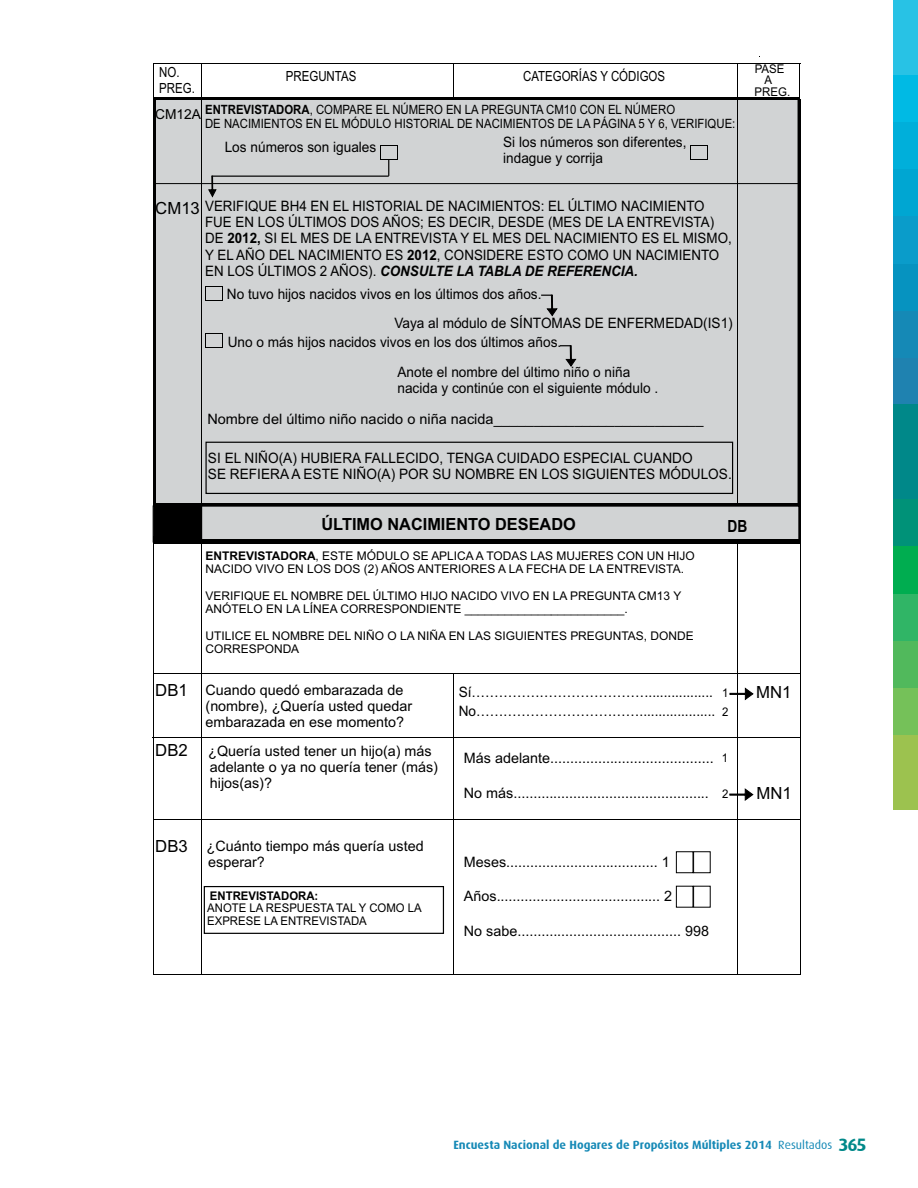
<style>
.page{position:relative;width:918px;height:1188px;background:#fff}
.page>*{position:absolute;margin:0;border:0;box-sizing:border-box;transform-origin:0 0}
.t1{font:700 16.8px "Arial";color:#000}
.t2{font:16.8px "Arial";color:#000}
.t3{font:700 16.8px "Arial";color:#000;scale:.82 1}
.t4{font:14.4px/16px "Arial";color:#000}
.t5{font:14.4px/16px "Arial";color:#000;scale:.95 1}
.t6{font:14.4px/16px "Arial";color:#000;scale:.93 1}
.t7{font:13.95px "Arial";color:#000;scale:.82 1}
.t8{font:13.8px "Arial";color:#000}
.t9{font:12.75px/14.2px "Arial";color:#000;scale:.89 1}
.t10{font:12px/13.4px "Arial";color:#000}
.t11{font:700 12px "Dax";color:#1589b6}
.t12{font:12px/13.4px "Arial";color:#000;scale:.95 1}
.t13{font:700 12px "Arial";color:#000;scale:.95 1}
.t14{font:12px "Arial";color:#000;scale:.96 1}
.s1{font-weight:700}
.s2{font-weight:700;font-style:italic}
.s3{font-size:12px}
.s4{font-weight:400}
.s5{font-size:18px;color:#008889}
</style>
<div class="page">
<div style="left:893px;top:121px;width:25px;height:48px;background:#00afda"></div>
<div style="left:893px;top:169px;width:25px;height:47px;background:#00a6d2"></div>
<div style="left:893px;top:216px;width:25px;height:48px;background:#0a9cca"></div>
<div style="left:893px;top:264px;width:25px;height:48px;background:#0693c0"></div>
<div style="left:893px;top:74px;width:25px;height:48px;background:#00bae4"></div>
<div style="left:893px;top:311px;width:25px;height:48px;background:#1589b6"></div>
<div style="left:893px;top:358px;width:25px;height:48px;background:#1f82b0"></div>
<div style="left:893px;top:641px;width:25px;height:48px;background:#51b95c"></div>
<div style="left:893px;top:594px;width:25px;height:47px;background:#30b566"></div>
<div style="left:893px;top:546px;width:25px;height:48px;background:#00ad50"></div>
<div style="left:893px;top:498px;width:25px;height:48px;background:#009278"></div>
<div style="left:893px;top:688px;width:25px;height:48px;background:#75c159"></div>
<div style="left:893px;top:451px;width:25px;height:48px;background:#008889"></div>
<div style="left:893px;top:404px;width:25px;height:48px;background:#008889"></div>
<div style="left:893px;top:735px;width:25px;height:75px;background:#9cc24f"></div>
<div style="left:893px;top:0;width:25px;height:75px;background:#28c2e5"></div>
<div style="left:154px;top:99px;width:644px;height:406px;background:#d1d3d4"></div>
<hr style="left:153px;top:97px;width:294px;height:2px;background:#000">
<hr style="left:449px;top:97px;width:297px;height:2px;background:#000">
<hr style="left:748px;top:97px;width:52px;height:2px;background:#000">
<hr style="left:153px;top:97px;width:2px;height:439px;background:#000">
<hr style="left:798px;top:99px;width:2px;height:444px;background:#000">
<hr style="left:155px;top:503px;width:645px;height:2px;background:#000">
<hr style="left:737px;top:64px;width:1px;height:469px;background:#000">
<hr style="left:201px;top:64px;width:1px;height:471px;background:#000">
<hr style="left:155px;top:183px;width:643px;height:1px;background:#000">
<svg style="left:205px;top:286px;width:18px;height:15px"></svg>
<svg style="left:205px;top:333px;width:18px;height:15px"></svg>
<svg style="left:541px;top:295px;width:16px;height:21px"></svg>
<svg style="left:560px;top:345px;width:16px;height:22px"></svg>
<div style="left:153px;top:506px;width:646px;height:36px;background:#d1d3d4"></div>
<div style="left:153px;top:505px;width:647px;height:38px;border:1px solid #000"></div>
<div style="left:154px;top:506px;width:48px;height:36px;background:#000"></div>
<hr style="left:199px;top:540px;width:601px;height:2px;background:#000">
<hr style="left:153px;top:673px;width:647px;height:1px;background:#000">
<hr style="left:153px;top:737px;width:647px;height:1px;background:#000">
<hr style="left:153px;top:819px;width:647px;height:1px;background:#000">
<hr style="left:153px;top:63px;width:647px;height:1px;background:#000">
<hr style="left:737px;top:543px;width:1px;height:431px;background:#000">
<hr style="left:454px;top:674px;width:1px;height:301px;background:#000">
<hr style="left:153px;top:536px;width:1px;height:438px;background:#000">
<hr style="left:201px;top:536px;width:1px;height:438px;background:#000">
<hr style="left:800px;top:536px;width:1px;height:438px;background:#000">
<hr style="left:153px;top:63px;width:1px;height:36px;background:#000">
<hr style="left:799px;top:65px;width:1px;height:34px;background:#000">
<hr style="left:454px;top:63px;width:1px;height:35px;background:#000">
<div style="left:676px;top:852px;width:17px;height:21px;border:1px solid #000"></div>
<div style="left:693px;top:852px;width:17px;height:21px;border:1px solid #000"></div>
<div style="left:676px;top:886px;width:17px;height:21px;border:1px solid #000"></div>
<div style="left:693px;top:886px;width:17px;height:21px;border:1px solid #000"></div>
<hr style="left:153px;top:974px;width:647px;height:1px;background:#000">
<div style="left:204px;top:886px;width:240px;height:48px;border:1px solid #000"></div>
<svg style="left:730px;top:789px;width:23px;height:12px"></svg>
<svg style="left:730px;top:688px;width:23px;height:12px"></svg>
<svg style="left:208px;top:176px;width:8px;height:21px"></svg>
<hr style="left:212px;top:176px;width:177px;height:1px;background:#000">
<svg style="left:380px;top:145px;width:18px;height:31px"></svg>
<svg style="left:690px;top:145px;width:18px;height:15px"></svg>
<div style="left:205px;top:442px;width:528px;height:52px;border:1px solid #000"></div>
<p class="t7" style="left:159px;top:63px;width:26px">NO.</p>
<p class="t14" style="left:755px;top:61px;width:32px">PASE</p>
<p class="t7" style="left:286px;top:67px;width:87px">PREGUNTAS</p>
<p class="t7" style="left:523px;top:67px;width:175px">CATEGORÍAS Y CÓDIGOS</p>
<p class="t14" style="left:765px;top:72px;width:9px">A</p>
<p class="t7" style="left:159px;top:79px;width:45px">PREG.</p>
<p class="t14" style="left:755px;top:84px;width:39px">PREG.</p>
<p class="t9" style="left:205px;top:103px;width:597px"><span class="s1">ENTREVISTADORA</span>, COMPARE EL NÚMERO EN LA PREGUNTA CM10 CON EL NÚMERO<br>DE NACIMIENTOS EN EL MÓDULO HISTORIAL DE NACIMIENTOS DE LA PÁGINA 5 Y 6, VERIFIQUE:</p>
<p class="t5" style="left:225px;top:141px;width:161px">Los números son iguales</p>
<p class="t5" style="left:503px;top:135px;width:195px">Si los números son diferentes, indague y corrija</p>
<p class="t8" style="left:155px;top:105px;width:47px">CM12A</p>
<p class="t6" style="left:205px;top:200px;width:568px">VERIFIQUE BH4 EN EL HISTORIAL DE NACIMIENTOS: EL ÚLTIMO NACIMIENTO FUE EN LOS ÚLTIMOS DOS AÑOS; ES DECIR, DESDE (MES DE LA ENTREVISTA)<br>DE <span class="s1">2012,</span> SI EL MES DE LA ENTREVISTA Y EL MES DEL NACIMIENTO ES EL MISMO, Y EL AÑO DEL NACIMIENTO ES <span class="s1">2012</span>, CONSIDERE ESTO COMO UN NACIMIENTO EN LOS ÚLTIMOS 2 AÑOS). <span class="s2">CONSULTE LA TABLA DE REFERENCIA.</span></p>
<p class="t5" style="left:394px;top:280px;width:358px;line-height:29.7px;text-indent:-168px">No tuvo hijos nacidos vivos en los últimos dos años.<br>Vaya al módulo de SÍNTOMAS DE ENFERMEDAD(IS1)</p>
<p class="t5" style="left:398px;top:328px;width:247px;line-height:30.2px;text-indent:-170px">Uno o más hijos nacidos vivos en los dos últimos años.<br>Anote el nombre del último niño o niña</p>
<p class="t5" style="left:397px;top:382px;width:276px">nacida y continúe con el siguiente módulo .</p>
<p class="t2" style="left:155px;top:197px;width:46px">CM13</p>
<p class="t2" style="left:155px;top:679px;width:34px">DB1</p>
<p class="t2" style="left:155px;top:740px;width:34px">DB2</p>
<p class="t2" style="left:155px;top:836px;width:34px">DB3</p>
<p class="t4" style="left:207px;top:413px;width:498px">Nombre del último niño nacido o niña nacida__________________________</p>
<p class="t5" style="left:208px;top:452px;width:553px">SI EL NIÑO(A) HUBIERA FALLECIDO, TENGA CUIDADO ESPECIAL CUANDO<br>SE REFIERA A ESTE NIÑO(A) POR SU NOMBRE EN LOS SIGUIENTES MÓDULOS.</p>
<p class="t1" style="left:321px;top:513px;width:256px">ÚLTIMO NACIMIENTO DESEADO</p>
<p class="t3" style="left:728px;top:515px;width:26px">DB</p>
<p class="t10" style="left:206px;top:550px;width:491px"><span class="s1">ENTREVISTADORA</span>, ESTE MÓDULO SE APLICA A TODAS LAS MUJERES CON UN HIJO<br>NACIDO VIVO EN LOS DOS (2) AÑOS ANTERIORES A LA FECHA DE LA ENTREVISTA.</p>
<p class="t10" style="left:206px;top:590px;width:477px">VERIFIQUE EL NOMBRE DEL ÚLTIMO HIJO NACIDO VIVO EN LA PREGUNTA CM13 Y<br>ANÓTELO EN LA LÍNEA CORRESPONDIENTE ________________________.</p>
<p class="t10" style="left:206px;top:630px;width:490px">UTILICE EL NOMBRE DEL NIÑO O LA NIÑA EN LAS SIGUIENTES PREGUNTAS, DONDE<br>CORRESPONDA</p>
<p class="t5" style="left:459px;top:684px;width:285px;line-height:18.6px">Sí…………………………………................. <span class="s3">1<br></span>No……………………………….................... <span class="s3">2</span></p>
<p class="t4" style="left:206px;top:683px;width:208px">Cuando quedó embarazada de (nombre), ¿Quería usted quedar embarazada en ese momento?</p>
<p class="t4" style="left:208px;top:744px;width:231px">¿Quería usted tener un hijo(a) más adelante o ya no quería tener (más) hijos(as)?</p>
<p class="t4" style="left:464px;top:752px;width:251px">Más adelante.........................................</p>
<p class="t4" style="left:464px;top:786px;width:247px">No más.................................................</p>
<p class="t12" style="left:722px;top:753px;width:8px">1</p>
<p class="t12" style="left:722px;top:788px;width:8px">2</p>
<p class="t2" style="left:756px;top:682px;width:37px">MN1</p>
<p class="t2" style="left:756px;top:783px;width:37px">MN1</p>
<p class="t4" style="left:207px;top:839px;width:219px">¿Cuánto tiempo más quería usted esperar?</p>
<p class="t13" style="left:210px;top:888px;width:116px">ENTREVISTADORA:</p>
<p class="t12" style="left:207px;top:902px;width:227px">ANOTE LA RESPUESTA TAL Y COMO LA<br>EXPRESE LA ENTREVISTADA</p>
<p class="t4" style="left:464px;top:855px;width:207px">Meses...................................... 1</p>
<p class="t4" style="left:464px;top:890px;width:210px">Años......................................... 2</p>
<p class="t4" style="left:464px;top:924px;width:247px">No sabe......................................... 998</p>
<p class="t11" style="left:453px;top:1138px;width:415px">Encuesta Nacional de Hogares de Propósitos Múltiples 2014 <span class="s4">Resultados</span> <span class="s5">365</span></p>
</div>
